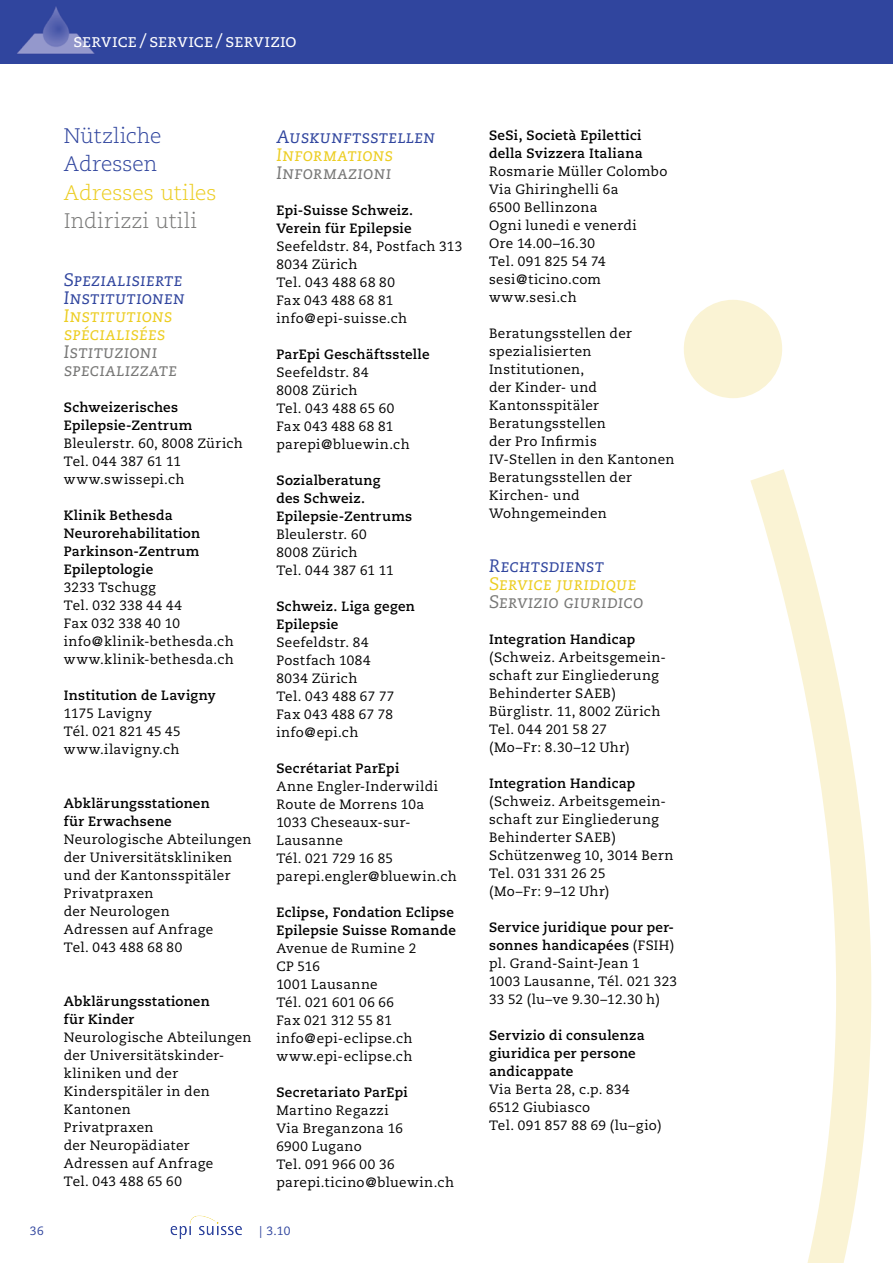
<style>
.page{position:relative;width:893px;height:1263px;background:#fff}
.page>*{position:absolute;margin:0;border:0;box-sizing:border-box;transform-origin:0 0}
.t1{font:300 21px/28.5px "Caecilia";color:#30459e}
.t2{font:300 21px "Caecilia";letter-spacing:.005em;color:#eccd21}
.t3{font:300 21px "Caecilia";letter-spacing:.015em;color:#777776}
.t4{font:18px/18px "Caecilia Italic SC";letter-spacing:.02em;color:#30459e}
.t5{font:18px/18px "Caecilia Italic SC";letter-spacing:.02em;color:#777776}
.t6{font:18px/18px "Caecilia Italic SC";letter-spacing:.015em;color:#eccd21}
.t7{font:18px "Caecilia Roman SC";color:#fff}
.t8{font:13.5px/18px "Caecilia";letter-spacing:.03em;color:#000}
.t9{font:700 13.5px/18px "Caecilia";letter-spacing:.025em;color:#000}
.t10{font:12px "Caecilia";color:#30459e}
.s1{font-weight:700}
</style>
<div class="page">
<div style="left:0;top:0;width:893px;height:63px;background:#30459e"></div>
<svg style="left:750px;top:469px;width:122px;height:794px"></svg>
<svg style="left:684px;top:300px;width:98px;height:98px"></svg>
<svg style="left:170px;top:1215px;width:72px;height:24px"></svg>
<img style="left:17px;top:6px;width:78px;height:48px">
<h2 class="t7" style="left:73px;top:30px;width:225px">service / service / servizio</h2>
<h1 class="t1" style="left:64px;top:122px;width:99px">Nützliche<br>Adressen</h1>
<h1 class="t2" style="left:64px;top:181px;width:154px">Adresses utiles</h1>
<h1 class="t3" style="left:64px;top:209px;width:135px">Indirizzi utili</h1>
<h2 class="t4" style="left:64px;top:271px;width:123px">Spezialisierte<br>Institutionen</h2>
<h2 class="t6" style="left:64px;top:307px;width:110px">Institutions spécialisées</h2>
<h2 class="t5" style="left:64px;top:343px;width:115px">Istituzioni specializzate</h2>
<p class="t9" style="left:64px;top:398px;width:130px">Schweizerisches<br>Epilepsie-Zentrum</p>
<p class="t8" style="left:64px;top:435px;width:181px">Bleulerstr. 60, 8008 Zürich<br>Tel. 044 387 61 11 www.swissepi.ch</p>
<p class="t9" style="left:64px;top:506px;width:138px">Klinik Bethesda<br>Neurorehabilitation<br>Parkinson-Zentrum<br>Epileptologie</p>
<p class="t8" style="left:64px;top:579px;width:172px">3233 Tschugg<br>Tel. 032 338 44 44<br>Fax 032 338 40 10 info@klinik-bethesda.ch www.klinik-bethesda.ch</p>
<p class="t9" style="left:64px;top:686px;width:154px">Institution de Lavigny</p>
<p class="t8" style="left:64px;top:704px;width:118px">1175 Lavigny<br>Tél. 021 821 45 45 www.ilavigny.ch</p>
<p class="t9" style="left:64px;top:794px;width:147px">Abklärungsstationen für Erwachsene</p>
<p class="t8" style="left:64px;top:830px;width:189px">Neurologische Abteilungen der Universitätskliniken und der Kantonsspitäler<br>Privatpraxen<br>der Neurologen<br>Adressen auf Anfrage<br>Tel. 043 488 68 80</p>
<p class="t9" style="left:64px;top:992px;width:147px">Abklärungsstationen für Kinder</p>
<p class="t8" style="left:64px;top:1028px;width:189px">Neurologische Abteilungen der Universitätskinder&shy;kliniken und der<br>Kinderspitäler in den<br>Kantonen<br>Privatpraxen<br>der Neuropädiater<br>Adressen auf Anfrage<br>Tel. 043 488 65 60</p>
<h2 class="t4" style="left:276px;top:128px;width:160px">Auskunftsstellen</h2>
<h2 class="t6" style="left:276px;top:146px;width:118px">Informations</h2>
<h2 class="t5" style="left:276px;top:164px;width:116px">Informazioni</h2>
<p class="t9" style="left:276px;top:201px;width:138px">Epi-Suisse Schweiz.<br>Verein für Epilepsie</p>
<p class="t8" style="left:276px;top:237px;width:187px">Seefeldstr. 84, Postfach 313<br>8034 Zürich<br>Tel. 043 488 68 80<br>Fax 043 488 68 81 info@epi-suisse.ch</p>
<p class="t9" style="left:276px;top:345px;width:155px">ParEpi Geschäftsstelle</p>
<p class="t8" style="left:276px;top:363px;width:135px">Seefeldstr. 84<br>8008 Zürich<br>Tel. 043 488 65 60<br>Fax 043 488 68 81 parepi@bluewin.ch</p>
<p class="t9" style="left:276px;top:471px;width:137px">Sozialberatung<br>des Schweiz.<br>Epilepsie-Zentrums</p>
<p class="t8" style="left:276px;top:525px;width:119px">Bleulerstr. 60<br>8008 Zürich<br>Tel. 044 387 61 11</p>
<p class="t9" style="left:276px;top:597px;width:140px">Schweiz. Liga gegen<br>Epilepsie</p>
<p class="t8" style="left:276px;top:633px;width:119px">Seefeldstr. 84<br>Postfach 1084<br>8034 Zürich<br>Tel. 043 488 67 77<br>Fax 043 488 67 78 info@epi.ch</p>
<p class="t9" style="left:276px;top:759px;width:124px">Secrétariat ParEpi</p>
<p class="t8" style="left:276px;top:777px;width:182px">Anne Engler-Inderwildi<br>Route de Morrens 10a<br>1033 Cheseaux-sur-<br>Lausanne<br>Tél. 021 729 16 85 parepi.engler@bluewin.ch</p>
<p class="t9" style="left:276px;top:903px;width:181px">Eclipse, Fondation Eclipse<br>Epilepsie Suisse Romande</p>
<p class="t8" style="left:276px;top:939px;width:141px">Avenue de Rumine 2<br>CP 516<br>1001 Lausanne<br>Tél. 021 601 06 66<br>Fax 021 312 55 81 info@epi-eclipse.ch www.epi-eclipse.ch</p>
<p class="t9" style="left:276px;top:1083px;width:133px">Secretariato ParEpi</p>
<p class="t8" style="left:276px;top:1101px;width:179px">Martino Regazzi<br>Via Breganzona 16<br>6900 Lugano<br>Tel. 091 966 00 36 parepi.ticino@bluewin.ch</p>
<p class="t10" style="left:30px;top:1224px;width:16px">36</p>
<p class="t10" style="left:259px;top:1224px;width:33px">| 3.10</p>
<p class="t9" style="left:489px;top:126px;width:155px">SeSi, Società Epilettici della Svizzera Italiana</p>
<p class="t8" style="left:489px;top:163px;width:180px">Rosmarie Müller Colombo<br>Via Ghiringhelli 6a<br>6500 Bellinzona<br>Ogni lunedi e venerdi<br>Ore 14.00–16.30<br>Tel. 091 825 54 74 sesi@ticino.com www.sesi.ch</p>
<p class="t8" style="left:489px;top:325px;width:187px">Beratungsstellen der spezialisierten<br>Institutionen,<br>der Kinder- und<br>Kantons spitäler<br>Beratungsstellen<br>der Pro Infirmis<br>IV-Stellen in den Kantonen<br>Beratungsstellen der<br>Kirchen- und<br>Wohngemeinden</p>
<h2 class="t4" style="left:489px;top:557px;width:116px">Rechtsdienst</h2>
<h2 class="t6" style="left:489px;top:575px;width:149px">Service juridique</h2>
<h2 class="t5" style="left:489px;top:593px;width:156px">Servizio giuridico</h2>
<p class="t9" style="left:489px;top:631px;width:148px">Integration Handicap</p>
<p class="t8" style="left:489px;top:649px;width:179px">(Schweiz. Arbeitsgemein&shy;schaft zur Eingliederung<br>Behinderter SAEB)<br>Bürglistr. 11, 8002 Zürich<br>Tel. 044 201 58 27<br>(Mo–Fr: 8.30–12 Uhr)</p>
<p class="t9" style="left:489px;top:775px;width:148px">Integration Handicap</p>
<p class="t8" style="left:489px;top:793px;width:186px">(Schweiz. Arbeitsgemein&shy;schaft zur Eingliederung<br>Behinderter SAEB)<br>Schützenweg 10, 3014 Bern<br>Tel. 031 331 26 25<br>(Mo–Fr: 9–12 Uhr)</p>
<p class="t8" style="left:489px;top:919px;width:190px"><span class="s1">Service juridique pour per&shy;sonnes handicapées</span> (FSIH) pl. Grand-Saint-Jean 1<br>1003 Lausanne, Tél. 021 323<br>33 52 (lu–ve 9.30–12.30 h)</p>
<p class="t9" style="left:489px;top:1027px;width:157px">Servizio di consulenza giuridica per persone andicappate</p>
<p class="t8" style="left:489px;top:1081px;width:174px">Via Berta 28, c.p. 834<br>6512 Giubiasco<br>Tel. 091 857 88 69 (lu–gio)</p>
</div>
